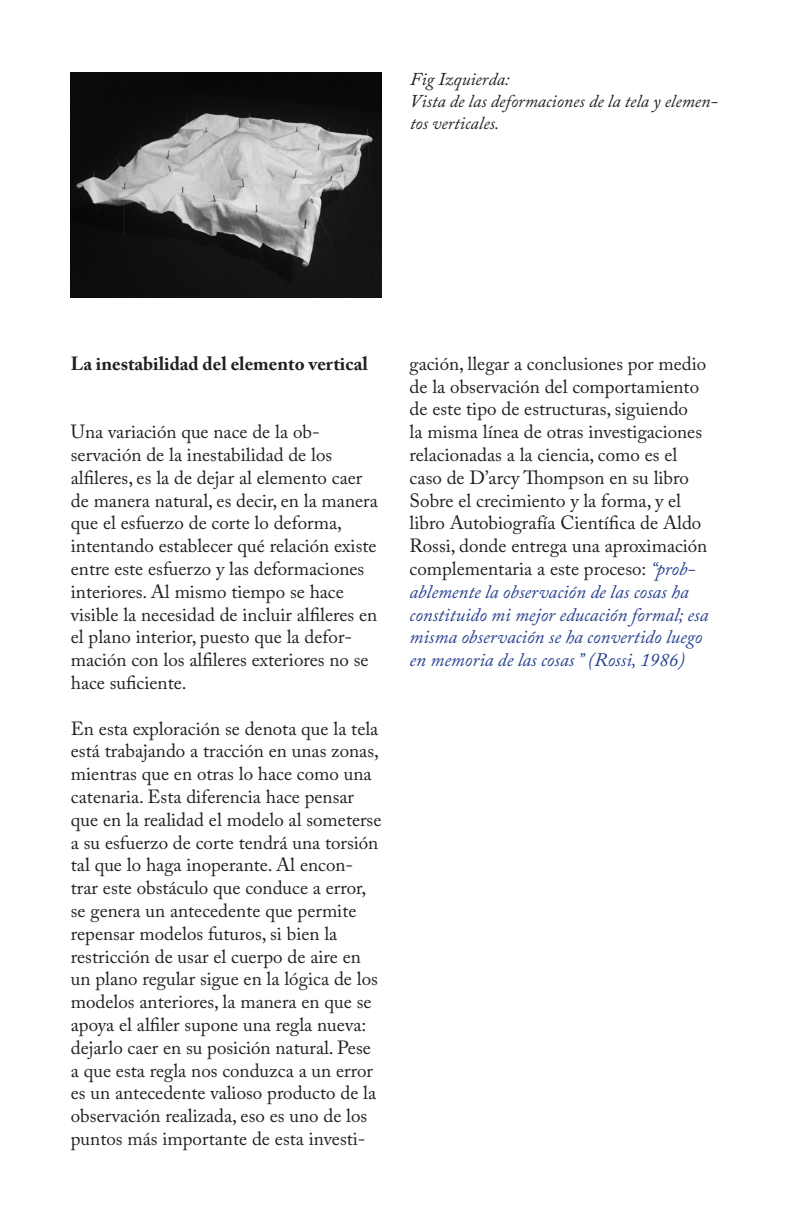
<style>
.page{position:relative;width:792px;height:1224px;background:#fff}
.page>*{position:absolute;margin:0;border:0;box-sizing:border-box;transform-origin:0 0}
.t1{font:19px/22.8px "Adobe Caslon Pro";color:#231f20}
.t2{font:700 19px "Adobe Caslon Pro";color:#231f20}
.t3{font:italic 18px/22px "Adobe Caslon Pro";color:#231f20}
.s1{font-style:italic;color:#253f8e}
</style>
<div class="page">
<img style="left:70px;top:72px;width:312px;height:226px">
<p class="t3" style="left:410px;top:68px;width:309px">Fig Izquierda:<br>Vista de las deformaciones de la tela y elemen&shy;tos verticales.</p>
<p class="t2" style="left:71px;top:352px;width:299px">La inestabilidad del elemento vertical</p>
<p class="t1" style="left:71px;top:420px;width:309px">Una variación que nace de la ob&shy;servación de la inestabilidad de los alfileres, es la de dejar al elemento caer de manera natural, es decir, en la manera que el esfuerzo de corte lo deforma, intentando establecer qué relación existe entre este esfuerzo y las deformaciones interiores. Al mismo tiempo se hace visible la necesidad de incluir alfileres en el plano interior, puesto que la defor&shy;mación con los alfileres exteriores no se hace suficiente.</p>
<p class="t1" style="left:71px;top:717px;width:312px">En esta exploración se denota que la tela está trabajando a tracción en unas zonas, mientras que en otras lo hace como una catenaria. Esta diferencia hace pensar que en la realidad el modelo al someterse a su esfuerzo de corte tendrá una torsión tal que lo haga inoperante. Al encon&shy;trar este obstáculo que conduce a error, se genera un antecedente que permite repensar modelos futuros, si bien la restricción de usar el cuerpo de aire en un plano regular sigue en la lógica de los modelos anteriores, la manera en que se apoya el alfiler supone una regla nueva: dejarlo caer en su posición natural. Pese a que esta regla nos conduzca a un error es un antecedente valioso producto de la observación realizada, eso es uno de los puntos más importante de esta investi-</p>
<p class="t1" style="left:410px;top:352px;width:300px">gación, llegar a conclusiones por medio de la observación del comportamiento de este tipo de estructuras, siguiendo<br>la misma línea de otras investigaciones relacionadas a la ciencia, como es el caso de D’arcy Thompson en su libro Sobre el crecimiento y la forma, y el libro Autobiografía Científica de Aldo Rossi, donde entrega una aproximación complementaria a este proceso: <span class="s1">“prob&shy;ablemente la observación de las cosas ha constituido mi mejor educación formal; esa misma observación se ha convertido luego en memoria de las cosas ” (Rossi, 1986)</span></p>
</div>
